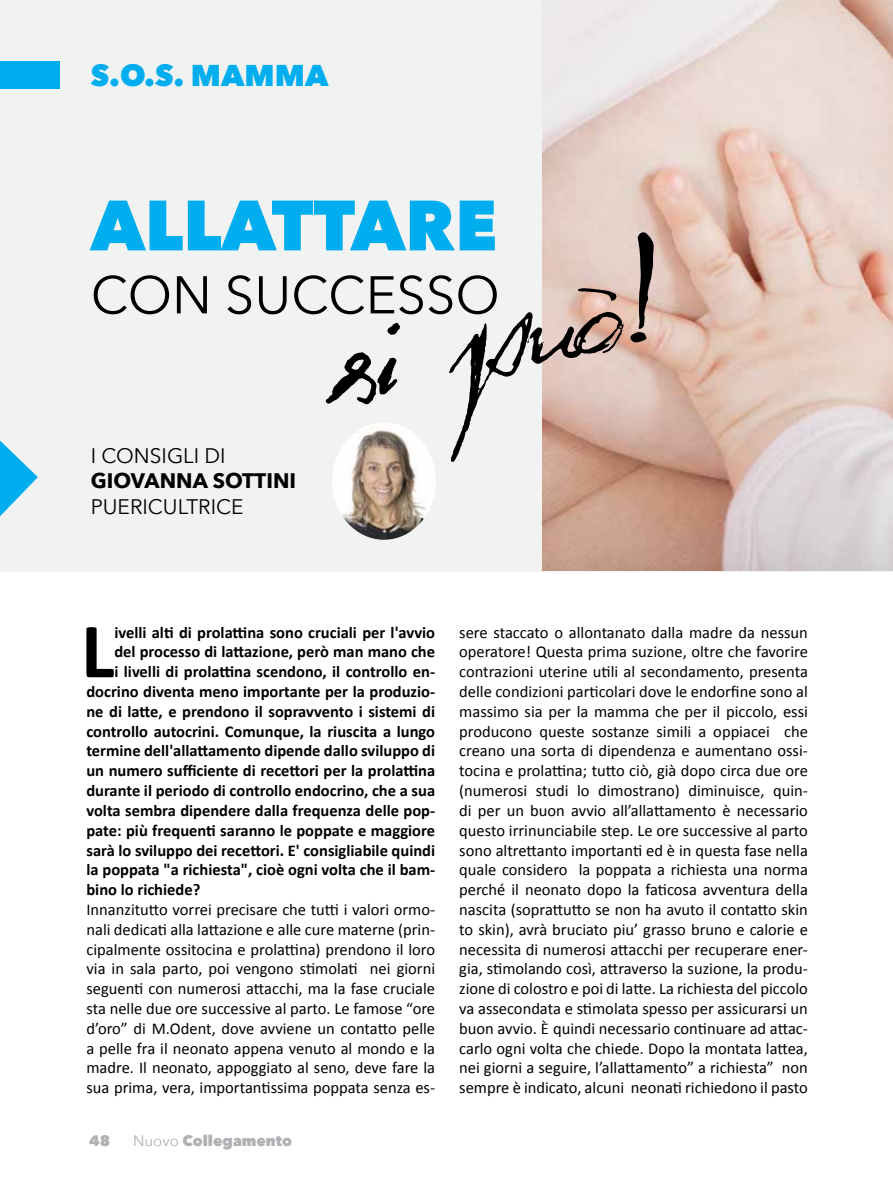
<style>
.page{position:relative;width:893px;height:1191px;background:#fff}
.page>*{position:absolute;margin:0;border:0;box-sizing:border-box;transform-origin:0 0}
.t1{font:150.6px "Quilted Butterfly";color:#000}
.t2{font:700 78.9px "Calibri";color:#000}
.t3{font:800 70.35px "Avenir Next";color:#00aeef}
.t4{font:52.5px "Avenir Next";color:#000}
.t5{font:800 30px "Avenir Next";color:#00aeef}
.t6{font:21px "Avenir Next";color:#000}
.t7{font:700 21px "Avenir Next";color:#000}
.t8{font:16.5px/19.8px "Calibri";color:#000;text-align:justify}
.t9{font:700 16.5px "Calibri";color:#000}
.t10{font:800 15px "Avenir Next";color:#afb1b4}
.s1{font-weight:400}
</style>
<div class="page">
<div style="left:0;top:0;width:893px;height:571px;background:#f1f2f2"></div>
<svg style="left:0;top:440px;width:38px;height:76px"></svg>
<img style="left:333px;top:423px;width:103px;height:117px">
<img style="left:543px;top:0;width:350px;height:570px">
<div style="left:0;top:61px;width:60px;height:27px;background:#00aeef"></div>
<h3 class="t5" style="left:91px;top:56px;width:239px">S.O.S. MAMMA</h3>
<h3 class="t3" style="left:91px;top:182px;width:408px">ALLATTARE</h3>
<h3 class="t4" style="left:91px;top:264px;width:410px">CON SUCCESSO</h3>
<h1 class="t1" style="left:301px;top:269px;width:356px;rotate:-12deg">si può!</h1>
<p class="t6" style="left:91px;top:443px;width:136px">I CONSIGLI DI</p>
<p class="t7" style="left:91px;top:468px;width:207px">GIOVANNA SOTTINI</p>
<p class="t6" style="left:91px;top:493px;width:154px">PUERICULTRICE</p>
<h2 class="t2" style="left:81px;top:600px;width:35px">L</h2>
<p class="t9" style="left:114px;top:621px;width:322px">ivelli alti di prolattina sono cruciali per l'avvio</p>
<p class="t9" style="left:114px;top:641px;width:322px">del processo di lattazione, però man mano che</p>
<p class="t9" style="left:114px;top:661px;width:322px">i livelli di prolattina scendono, il controllo en-</p>
<p class="t9" style="left:86px;top:681px;width:350px">docrino diventa meno importante per la produzio-</p>
<p class="t9" style="left:86px;top:701px;width:350px">ne di latte, e prendono il sopravvento i sistemi di</p>
<p class="t9" style="left:86px;top:720px;width:350px">controllo autocrini. Comunque, la riuscita a lungo</p>
<p class="t9" style="left:86px;top:740px;width:350px">termine dell'allattamento dipende dallo sviluppo di</p>
<p class="t9" style="left:86px;top:760px;width:350px">un numero sufficiente di recettori per la prolattina</p>
<p class="t9" style="left:86px;top:780px;width:350px">durante il periodo di controllo endocrino, che a sua</p>
<p class="t9" style="left:86px;top:800px;width:350px">volta sembra dipendere dalla frequenza delle pop-</p>
<p class="t9" style="left:86px;top:819px;width:350px">pate: più frequenti saranno le poppate e maggiore</p>
<p class="t9" style="left:86px;top:839px;width:350px">sarà lo sviluppo dei recettori. E' consigliabile quindi</p>
<p class="t9" style="left:86px;top:859px;width:350px">la poppata "a richiesta", cioè ogni volta che il bam-</p>
<p class="t9" style="left:86px;top:879px;width:115px">bino lo richiede?</p>
<p class="t8" style="left:86px;top:899px;width:350px">Innanzitutto vorrei precisare che tutti i valori ormo&shy;nali dedicati alla lattazione e alle cure materne (prin&shy;cipalmente ossitocina e prolattina) prendono il loro via in sala parto, poi vengono stimolati nei giorni seguenti con numerosi attacchi, ma la fase cruciale sta nelle due ore successive al parto. Le famose “ore d’oro” di M.Odent, dove avviene un contatto pelle a pelle fra il neonato appena venuto al mondo e la madre. Il neonato, appoggiato al seno, deve fare la sua prima, vera, importantissima poppata senza es-</p>
<p class="t10" style="left:89px;top:1131px;width:22px">48</p>
<p class="t10" style="left:133px;top:1131px;width:161px"><span class="s1">Nuovo</span> Collegamento</p>
<p class="t8" style="left:459px;top:622px;width:350px">sere staccato o allontanato dalla madre da nessun operatore! Questa prima suzione, oltre che favorire contrazioni uterine utili al secondamento, presenta delle condizioni particolari dove le endorfine sono al massimo sia per la mamma che per il piccolo, essi producono queste sostanze simili a oppiacei che creano una sorta di dipendenza e aumentano ossi&shy;tocina e prolattina; tutto ciò, già dopo circa due ore (numerosi studi lo dimostrano) diminuisce, quin&shy;di per un buon avvio all’allattamento è necessario questo irrinunciabile step. Le ore successive al parto sono altrettanto importanti ed è in questa fase nella quale considero la poppata a richiesta una norma perché il neonato dopo la faticosa avventura della nascita (soprattutto se non ha avuto il contatto skin to skin), avrà bruciato piu’ grasso bruno e calorie e necessita di numerosi attacchi per recuperare ener&shy;gia, stimolando così, attraverso la suzione, la produ&shy;zione di colostro e poi di latte. La richiesta del piccolo va assecondata e stimolata spesso per assicurarsi un buon avvio. È quindi necessario continuare ad attac&shy;carlo ogni volta che chiede. Dopo la montata lattea, nei giorni a seguire, l’allattamento” a richiesta” non sempre è indicato, alcuni neonati richiedono il pasto</p>
</div>
